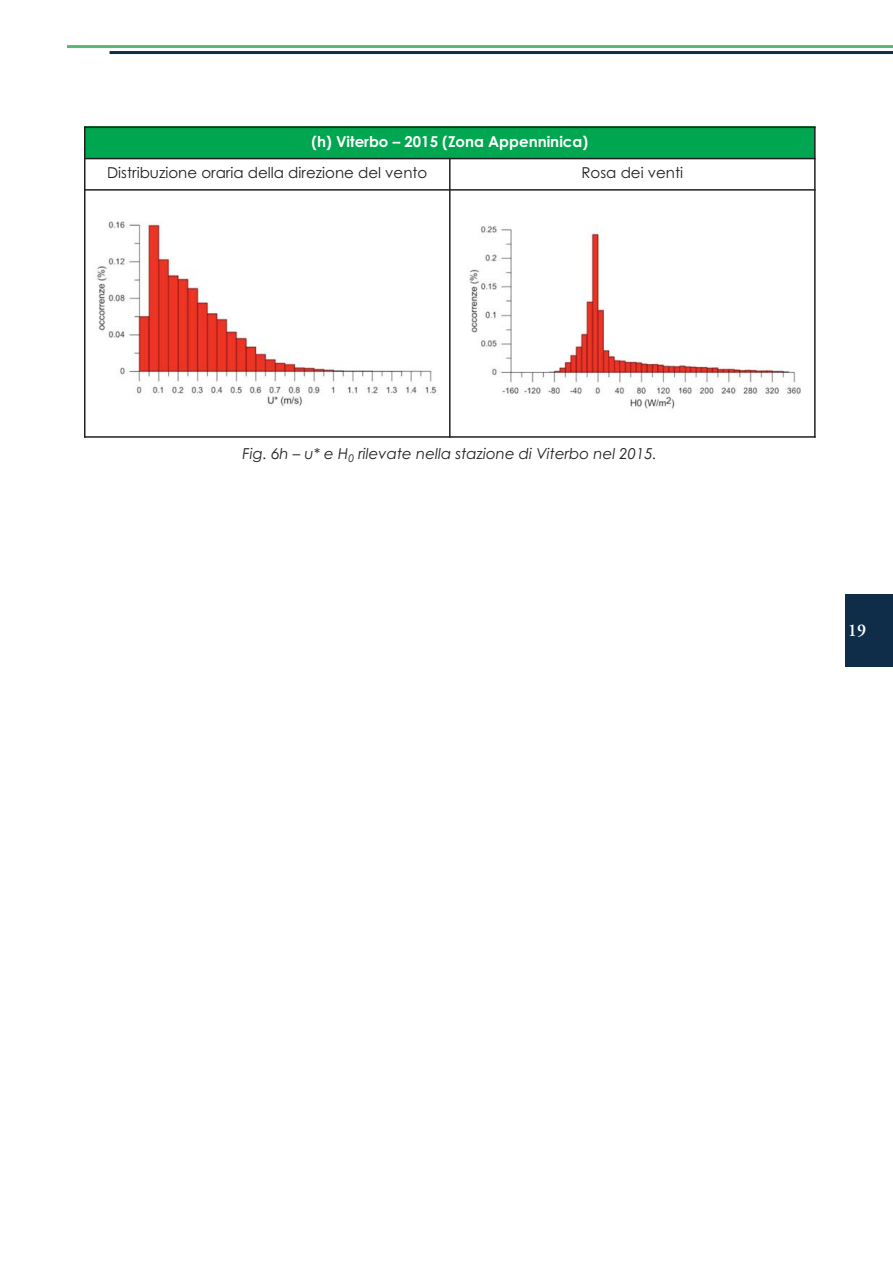
<style>
.page{position:relative;width:893px;height:1263px;background:#fff}
.page>*{position:absolute;margin:0;border:0;box-sizing:border-box;transform-origin:0 0}
.t1{font:600 18px "Adobe Garamond";color:#fff}
.t2{font:15px "Century Gothic";color:#231f20}
.t3{font:italic 15px "Century Gothic";color:#231f20}
.t4{font:700 15px "Century Gothic";color:#fff}
</style>
<div class="page">
<hr style="left:67px;top:45px;width:826px;height:3px;background:#5bb672">
<hr style="left:109px;top:51px;width:784px;height:3px;background:#0f2d48">
<div style="left:845px;top:594px;width:48px;height:72px;background:#0f2d48"></div>
<div style="left:84px;top:126px;width:731px;height:33px;background:#00a650"></div>
<img style="left:96px;top:221px;width:341px;height:186px">
<img style="left:468px;top:226px;width:333px;height:183px">
<hr style="left:84px;top:126px;width:1px;height:311px;background:#231f20">
<hr style="left:449px;top:158px;width:1px;height:279px;background:#231f20">
<hr style="left:814px;top:126px;width:1px;height:311px;background:#231f20">
<hr style="left:84px;top:126px;width:731px;height:2px;background:#231f20">
<hr style="left:84px;top:158px;width:731px;height:1px;background:#231f20">
<hr style="left:84px;top:189px;width:731px;height:2px;background:#231f20">
<hr style="left:84px;top:436px;width:731px;height:1px;background:#231f20">
<p class="t4" style="left:311px;top:136px;width:278px">(h) Viterbo – 2015 (Zona Appenninica)</p>
<p class="t2" style="left:107px;top:167px;width:322px">Distribuzione oraria della direzione del vento</p>
<p class="t2" style="left:581px;top:167px;width:103px">Rosa dei venti</p>
<p class="t3" style="left:243px;top:447px;width:416px">Fig. 6h – u* e H<sub>0</sub> rilevate nella stazione di Viterbo nel 2015.</p>
<p class="t1" style="left:848px;top:620px;width:20px">19</p>
</div>
